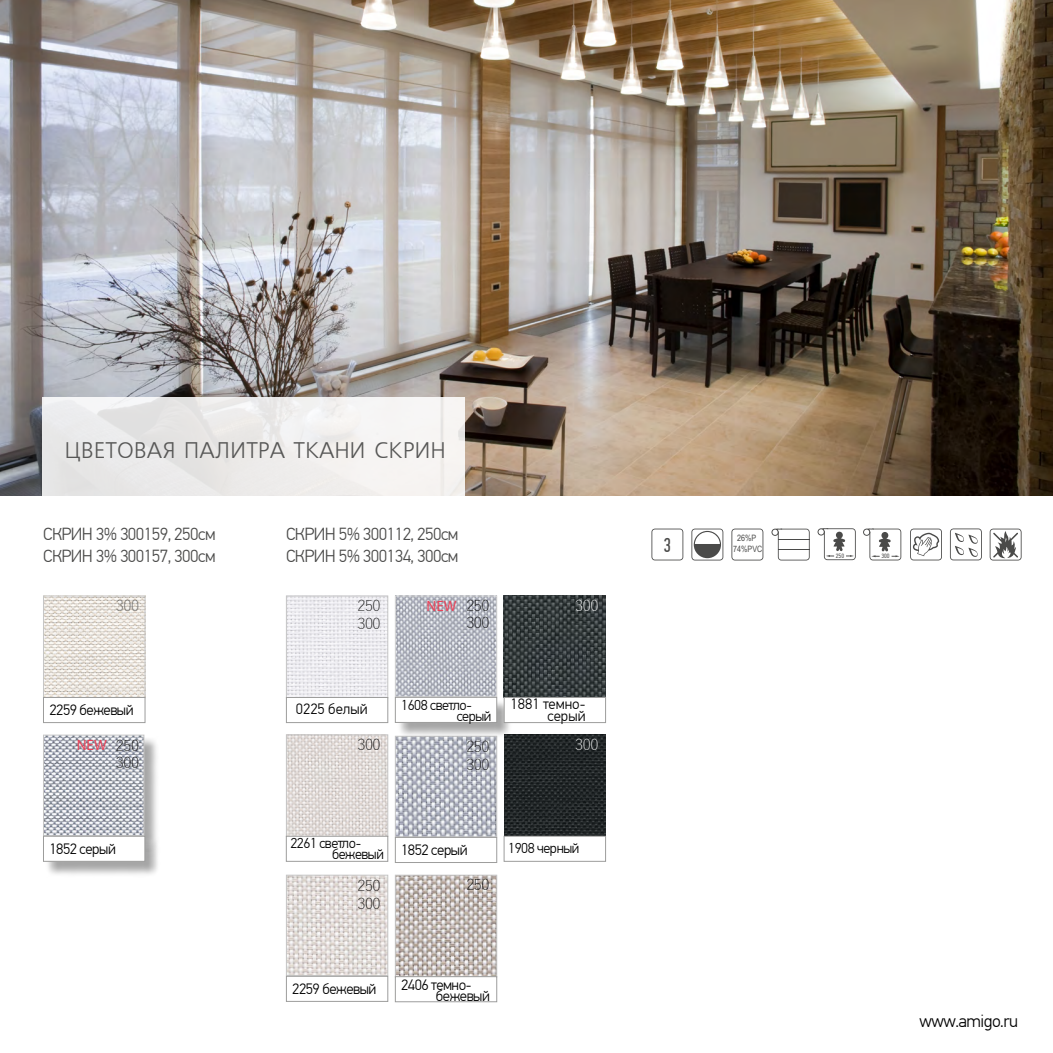
<style>
.page{position:relative;width:1053px;height:1053px;background:#fff}
.page>*{position:absolute;margin:0;border:0;box-sizing:border-box;transform-origin:0 0}
.t1{font:22.5px "Free Set";color:#575756}
.t2{font:20px "PF Din Text Comp Pro";color:#4a4a49}
.t3{font:300 17.5px/22.5px "PF Din Text Pro";letter-spacing:-.03em;color:#4a4a49}
.t4{font:300 17.5px "PF Din Text Pro";letter-spacing:-.03em;color:#000}
.t5{font:300 15px/11.2px "PF Din Text Pro";letter-spacing:-.03em;color:#000}
.t6{font:300 15px/17.5px "Yu Gothic";letter-spacing:-.03em;color:#000}
.t7{font:300 15px/11.2px "PF Din Text Pro";color:#000;text-align:right}
.t8{font:300 15px "Yu Gothic";letter-spacing:-.03em;color:#fff}
.t9{font:15px "Myriad Pro";letter-spacing:.005em;color:#e94258}
.t10{font:300 15px "Yu Gothic";color:#575756}
.t11{font:300 14.38px/11.2px "PF Din Text Pro";letter-spacing:-.03em;color:#000}
.t12{font:8.75px/10.5px "Arial Narrow";color:#4a4a49;text-align:center}
.t13{font:6.25px "PF Din Text Cond Pro";color:#4a4a49}
</style>
<div class="page">
<img style="left:504px;top:734px;width:102px;height:101px">
<img style="left:503px;top:595px;width:103px;height:102px">
<img style="left:288px;top:876px;width:98px;height:97px">
<div style="left:286px;top:874px;width:102px;height:101px;border:1px solid #c6c6c6"></div>
<img style="left:288px;top:736px;width:98px;height:98px">
<div style="left:286px;top:734px;width:102px;height:102px;border:1px solid #c6c6c6"></div>
<img style="left:288px;top:597px;width:98px;height:99px">
<div style="left:286px;top:595px;width:102px;height:103px;border:1px solid #c6c6c6"></div>
<div style="left:45px;top:736px;width:115px;height:115px;background:#000;opacity:.35"></div>
<img style="left:45px;top:736px;width:97px;height:97px">
<div style="left:43px;top:734px;width:101px;height:101px;border:1px solid #c6c6c6"></div>
<img style="left:45px;top:597px;width:98px;height:99px">
<div style="left:43px;top:595px;width:102px;height:103px;border:1px solid #c6c6c6"></div>
<img style="left:0;top:0;width:1052px;height:495px">
<svg style="left:43px;top:397px;width:422px;height:99px;fill:#edecec"></svg>
<div style="left:43px;top:697px;width:102px;height:25px;background:#fff;border:1px solid #9d9d9c"></div>
<div style="left:286px;top:697px;width:102px;height:25px;background:#fff;border:1px solid #9d9d9c"></div>
<div style="left:45px;top:837px;width:116px;height:40px;background:#000;opacity:.35"></div>
<div style="left:43px;top:835px;width:102px;height:26px;background:#fff;border:1px solid #9d9d9c"></div>
<div style="left:286px;top:835px;width:102px;height:26px;background:#fff;border:1px solid #9d9d9c"></div>
<div style="left:286px;top:975px;width:102px;height:26px;background:#fff;border:1px solid #9d9d9c"></div>
<img style="left:397px;top:876px;width:98px;height:99px">
<div style="left:395px;top:874px;width:102px;height:103px;border:1px solid #c6c6c6"></div>
<div style="left:395px;top:976px;width:102px;height:25px;background:#fff;border:1px solid #9d9d9c"></div>
<img style="left:397px;top:738px;width:98px;height:97px">
<div style="left:395px;top:736px;width:102px;height:101px;border:1px solid #c6c6c6"></div>
<img style="left:397px;top:597px;width:98px;height:98px">
<div style="left:395px;top:595px;width:102px;height:102px;border:1px solid #d5d5d5"></div>
<div style="left:396px;top:698px;width:117px;height:40px;background:#000;opacity:.35"></div>
<div style="left:395px;top:697px;width:102px;height:25px;background:#fff;border:1px solid #9d9d9c"></div>
<div style="left:395px;top:837px;width:102px;height:25px;background:#fff;border:1px solid #9d9d9c"></div>
<div style="left:504px;top:697px;width:102px;height:25px;background:#fff;border:1px solid #9d9d9c"></div>
<div style="left:503px;top:835px;width:103px;height:26px;background:#fff;border:1px solid #9d9d9c"></div>
<svg style="left:731px;top:528px;width:32px;height:32px"></svg>
<svg style="left:651px;top:528px;width:32px;height:32px"></svg>
<svg style="left:910px;top:528px;width:31px;height:32px"></svg>
<svg style="left:949px;top:528px;width:32px;height:32px"></svg>
<svg style="left:817px;top:528px;width:38px;height:32px"></svg>
<svg style="left:691px;top:528px;width:32px;height:32px"></svg>
<svg style="left:989px;top:528px;width:32px;height:32px"></svg>
<svg style="left:771px;top:528px;width:38px;height:32px"></svg>
<hr style="left:778px;top:539px;width:31px;height:1px;background:#4a4a49">
<hr style="left:778px;top:549px;width:31px;height:1px;background:#4a4a49">
<svg style="left:863px;top:528px;width:38px;height:32px"></svg>
<p class="t1" style="left:64px;top:438px;width:382px">ЦВЕТОВАЯ ПАЛИТРА ТКАНИ СКРИН</p>
<p class="t3" style="left:43px;top:523px;width:174px">СКРИН 3% 300159, 250см<br>СКРИН 3% 300157, 300см</p>
<p class="t3" style="left:286px;top:523px;width:174px">СКРИН 5% 300112, 250см<br>СКРИН 5% 300134, 300см</p>
<p class="t10" style="left:116px;top:591px;width:25px">300</p>
<p class="t6" style="left:357px;top:595px;width:25px">250<br>300</p>
<p class="t9" style="left:426px;top:596px;width:32px">NEW</p>
<p class="t6" style="left:466px;top:594px;width:25px">250<br>300</p>
<p class="t8" style="left:575px;top:591px;width:25px">300</p>
<p class="t5" style="left:49px;top:704px;width:86px">2259 бежевый</p>
<p class="t7" style="left:296px;top:703px;width:73px">0225 белый</p>
<p class="t11" style="left:456px;top:699px;width:36px;text-indent:-55px">1608 светло&shy;серый</p>
<p class="t7" style="left:510px;top:698px;width:76px">1881 темно&shy;серый</p>
<p class="t9" style="left:77px;top:736px;width:32px">NEW</p>
<p class="t6" style="left:116px;top:734px;width:25px">250<br>300</p>
<p class="t6" style="left:357px;top:733px;width:25px">300</p>
<p class="t6" style="left:466px;top:735px;width:25px">250<br>300</p>
<p class="t8" style="left:575px;top:730px;width:25px">300</p>
<p class="t5" style="left:49px;top:843px;width:68px">1852 серый</p>
<p class="t11" style="left:332px;top:837px;width:53px;text-indent:-42px">2261 светло&shy;бежевый</p>
<p class="t6" style="left:357px;top:874px;width:25px">250<br>300</p>
<p class="t5" style="left:401px;top:844px;width:68px">1852 серый</p>
<p class="t6" style="left:466px;top:874px;width:25px">250</p>
<p class="t11" style="left:508px;top:843px;width:73px">1908 черный</p>
<p class="t5" style="left:292px;top:983px;width:86px">2259 бежевый</p>
<p class="t5" style="left:436px;top:978px;width:56px;text-indent:-35px">2406 темно&shy;бежевый</p>
<p class="t2" style="left:663px;top:533px;width:9px">3</p>
<p class="t12" style="left:733px;top:532px;width:31px">26%Р<br>74%PVC</p>
<p class="t13" style="left:835px;top:551px;width:10px">250</p>
<p class="t13" style="left:881px;top:552px;width:10px">300</p>
<p class="t4" style="left:919px;top:1010px;width:100px">www.amigo.ru</p>
</div>
